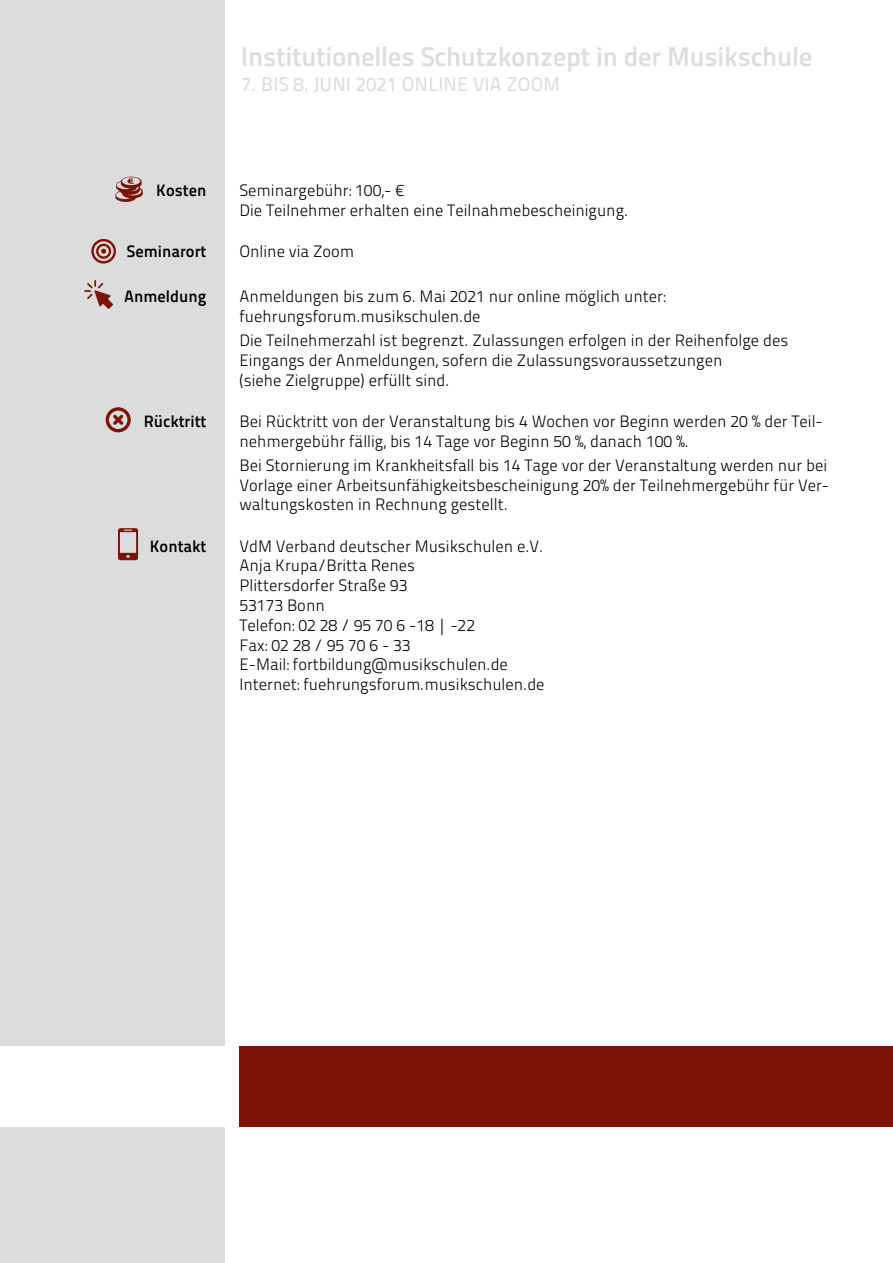
<style>
.page{position:relative;width:893px;height:1263px;background:#fff}
.page>*{position:absolute;margin:0;border:0;box-sizing:border-box;transform-origin:0 0}
.t1{font:27px "Titillium Maps 26 L 750 wt";letter-spacing:-.01em;color:#dcdcdc}
.t2{font:19.5px "Titillium Maps 26 L 500 wt";letter-spacing:.01em;color:#dcdcdc}
.t3{font:16.5px/19.8px "Titillium Maps 26 L 250 wt";color:#000}
.t4{font:16.5px "Titillium Maps 26 L 750 wt";color:#000}
</style>
<div class="page">
<div style="left:0;top:0;width:224px;height:1263px;background:#dcdcdc"></div>
<svg style="left:115px;top:177px;width:28px;height:25px"></svg>
<svg style="left:91px;top:239px;width:25px;height:25px"></svg>
<svg style="left:84px;top:280px;width:29px;height:29px"></svg>
<svg style="left:106px;top:407px;width:25px;height:25px"></svg>
<svg style="left:118px;top:528px;width:20px;height:32px"></svg>
<div style="left:240px;top:1046px;width:653px;height:81px;background:#7d1206"></div>
<div style="left:0;top:1046px;width:234px;height:81px;background:#fff"></div>
<h1 class="t1" style="left:241px;top:36px;width:572px">Institutionelles Schutzkonzept in der Musikschule</h1>
<p class="t2" style="left:241px;top:69px;width:320px">7. BIS 8. JUNI 2021 ONLINE VIA ZOOM</p>
<p class="t4" style="left:156px;top:178px;width:52px">Kosten</p>
<p class="t3" style="left:239px;top:180px;width:390px">Seminargebühr: 100,- €<br>Die Teilnehmer erhalten eine Teilnahmebescheinigung.</p>
<p class="t4" style="left:127px;top:239px;width:81px">Seminarort</p>
<p class="t3" style="left:239px;top:241px;width:116px">Online via Zoom</p>
<p class="t4" style="left:124px;top:284px;width:84px">Anmeldung</p>
<p class="t3" style="left:239px;top:286px;width:428px">Anmeldungen bis zum 6. Mai 2021 nur online möglich unter: fuehrungsforum.musikschulen.de</p>
<p class="t3" style="left:239px;top:330px;width:550px">Die Teilnehmerzahl ist begrenzt. Zulassungen erfolgen in der Reihenfolge des<br>Eingangs der Anmeldungen, sofern die Zulassungsvoraussetzungen<br>(siehe Zielgruppe) erfüllt sind.</p>
<p class="t4" style="left:144px;top:409px;width:64px">Rücktritt</p>
<p class="t3" style="left:239px;top:410px;width:585px">Bei Rücktritt von der Veranstaltung bis 4 Wochen vor Beginn werden 20 % der Teil&shy;nehmergebühr fällig, bis 14 Tage vor Beginn 50 %, danach 100 %.</p>
<p class="t3" style="left:239px;top:454px;width:591px;text-align:justify">Bei Stornierung im Krankheitsfall bis 14 Tage vor der Veranstaltung werden nur bei Vorlage einer Arbeitsunfähigkeitsbescheinigung 20% der Teilnehmergebühr für Ver&shy;waltungskosten in Rechnung gestellt.</p>
<p class="t4" style="left:150px;top:533px;width:58px">Kontakt</p>
<p class="t3" style="left:239px;top:535px;width:307px">VdM Verband deutscher Musikschulen e.V.<br>Anja Krupa/Britta Renes<br>Plittersdorfer Straße 93<br>53173 Bonn<br>Telefon: 02 28 / 95 70 6 -18 | -22<br>Fax: 02 28 / 95 70 6 - 33<br>E-Mail: fortbildung@musikschulen.de<br>Internet: fuehrungsforum.musikschulen.de</p>
</div>
